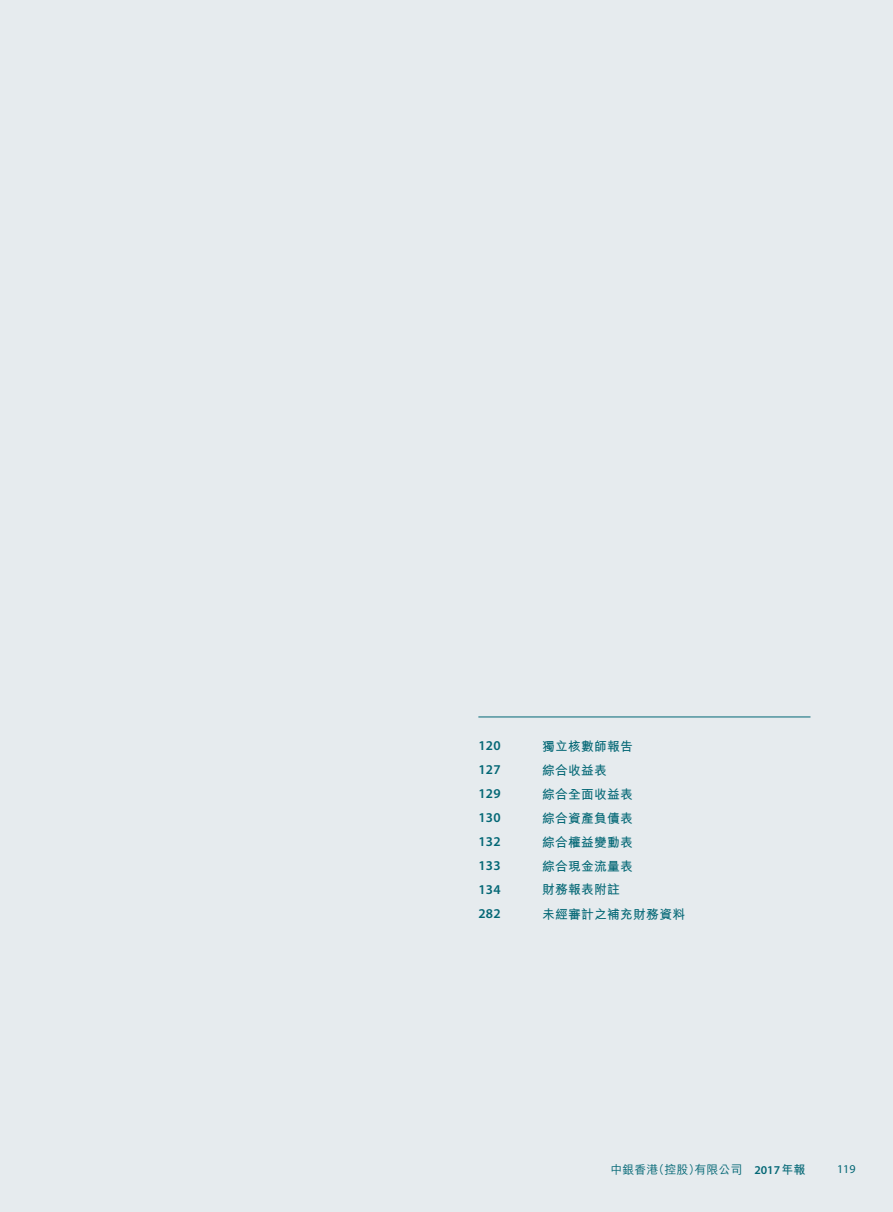
<style>
.page{position:relative;width:893px;height:1212px;background:#e6ebee}
.page>*{position:absolute;margin:0;border:0;box-sizing:border-box;transform-origin:0 0}
.t1{font:600 13.5px "Myriad Pro";letter-spacing:.02em;color:#036775}
.t2{font:700 12.75px "M Hei HK";letter-spacing:.02em;color:#036775}
.t3{font:500 12px "M Hei HK";color:#036775}
.t4{font:12px "Myriad Pro";color:#036775}
.s1{font-family:"Myriad Pro";font-weight:600}
.s2{font-weight:700}
</style>
<div class="page">
<hr style="left:478px;top:716px;width:332px;height:1px;background:#036775">
<p class="t1" style="left:478px;top:737px;width:24px">120</p>
<p class="t2" style="left:542px;top:737px;width:92px">獨立核數師報告</p>
<p class="t1" style="left:478px;top:761px;width:24px">127</p>
<p class="t2" style="left:542px;top:761px;width:66px">綜合收益表</p>
<p class="t1" style="left:478px;top:785px;width:24px">129</p>
<p class="t2" style="left:542px;top:785px;width:92px">綜合全面收益表</p>
<p class="t1" style="left:478px;top:809px;width:24px">130</p>
<p class="t2" style="left:542px;top:809px;width:92px">綜合資產負債表</p>
<p class="t1" style="left:478px;top:833px;width:24px">132</p>
<p class="t2" style="left:542px;top:832px;width:92px">綜合權益變動表</p>
<p class="t1" style="left:478px;top:857px;width:24px">133</p>
<p class="t2" style="left:542px;top:856px;width:92px">綜合現金流量表</p>
<p class="t1" style="left:478px;top:881px;width:24px">134</p>
<p class="t2" style="left:542px;top:880px;width:79px">財務報表附註</p>
<p class="t1" style="left:478px;top:905px;width:24px">282</p>
<p class="t2" style="left:542px;top:905px;width:144px">未經審計之補充財務資料</p>
<p class="t3" style="left:610px;top:1160px;width:196px">中銀香港（控股）有限公司 <span class="s1">2017</span><span class="s2">年報</span></p>
<p class="t4" style="left:837px;top:1161px;width:20px">119</p>
</div>
